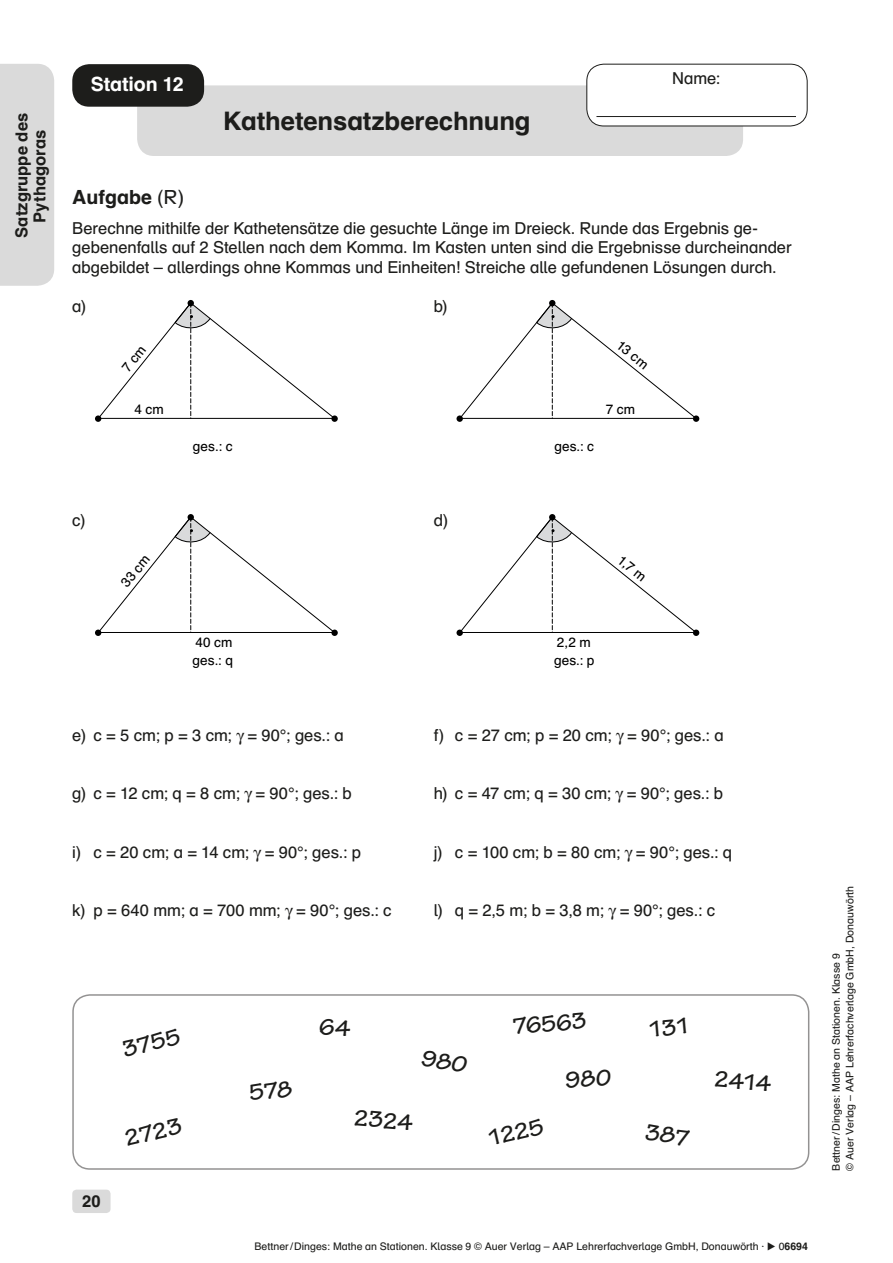
<style>
.page{position:relative;width:893px;height:1263px;background:#fff}
.page>*{position:absolute;margin:0;border:0;box-sizing:border-box;transform-origin:0 0}
.t1{font:700 25.5px "Auer Schulbuch";letter-spacing:-.005em;color:#1d1d1b}
.t2{font:700 24px "Tekton Pro";color:#1d1d1b}
.t3{font:700 19.5px "Auer Schulbuch";color:#1d1d1b}
.t4{font:700 19.5px "Auer Schulbuch";letter-spacing:-.005em;color:#fff}
.t5{font:16.5px/19.5px "Auer Schulbuch";color:#1d1d1b}
.t6{font:700 16.5px/18px "Auer Schulbuch";color:#1d1d1b;text-align:center}
.t7{font:13.5px "Auer Schulbuch";letter-spacing:.005em;color:#000}
.t8{font:10.5px/13.5px "Auer Schulbuch";color:#1d1d1b}
.t9{font:700 10.5px "Auer Schulbuch";color:#1d1d1b}
.s1{font-weight:400}
</style>
<div class="page">
<div style="left:72px;top:1189px;width:39px;height:24px;background:#dadada;border-radius:4px"></div>
<div style="left:0;top:64px;width:54px;height:222px;background:#dadada"></div>
<div style="left:72px;top:994px;width:737px;height:176px;border:2px solid #939292;border-radius:17px"></div>
<div style="left:137px;top:85px;width:606px;height:71px;background:#dadada;border-radius:17px"></div>
<div style="left:587px;top:64px;width:220px;height:62px;background:#fff;border-radius:17px"></div>
<hr style="left:596px;top:116px;width:200px;height:1px;background:#1d1d1b">
<div style="left:586px;top:64px;width:221px;height:62px;border:1px solid #1d1d1b;border-radius:17px"></div>
<div style="left:72px;top:64px;width:132px;height:43px;background:#1d1d1b;border-radius:17px"></div>
<div style="left:331px;top:415px;width:7px;height:7px;background:#000;border-radius:50%"></div>
<div style="left:95px;top:415px;width:6px;height:7px;background:#000;border-radius:50%"></div>
<div style="left:331px;top:630px;width:7px;height:6px;background:#000;border-radius:50%"></div>
<svg style="left:95px;top:514px;width:240px;height:122px"></svg>
<svg style="left:461px;top:300px;width:233px;height:119px"></svg>
<div style="left:693px;top:415px;width:6px;height:7px;background:#000;border-radius:50%"></div>
<div style="left:456px;top:415px;width:7px;height:7px;background:#000;border-radius:50%"></div>
<svg style="left:459px;top:514px;width:240px;height:122px"></svg>
<div style="left:456px;top:630px;width:7px;height:6px;background:#000;border-radius:50%"></div>
<svg style="left:97px;top:300px;width:238px;height:119px"></svg>
<p class="t6" style="left:12px;top:238px;width:126px;rotate:-90deg">Satzgruppe des<br>Pythagoras</p>
<p class="t4" style="left:91px;top:72px;width:94px">Station 12</p>
<h1 class="t1" style="left:223px;top:104px;width:309px">Kathetensatzberechnung</h1>
<p class="t5" style="left:672px;top:68px;width:50px">Name:</p>
<p class="t3" style="left:72px;top:185px;width:113px">Aufgabe <span class="s1">(R)</span></p>
<p class="t5" style="left:72px;top:218px;width:721px">Berechne mithilfe der Kathetensätze die gesuchte Länge im Dreieck. Runde das Ergebnis ge&shy;gebenenfalls auf 2 Stellen nach dem Komma. Im Kasten unten sind die Ergebnisse durcheinander abgebildet – allerdings ohne Kommas und Einheiten! Streiche alle gefundenen Lösungen durch.</p>
<p class="t5" style="left:72px;top:296px;width:16px">a)</p>
<p class="t5" style="left:434px;top:296px;width:16px">b)</p>
<p class="t7" style="left:135px;top:401px;width:31px">4 cm</p>
<p class="t7" style="left:193px;top:438px;width:41px">ges.: c</p>
<p class="t7" style="left:624px;top:337px;width:38px;rotate:39deg">13 cm</p>
<p class="t7" style="left:554px;top:438px;width:41px">ges.: c</p>
<p class="t7" style="left:606px;top:401px;width:31px">7 cm</p>
<p class="t5" style="left:72px;top:510px;width:15px">c)</p>
<p class="t5" style="left:434px;top:510px;width:16px">d)</p>
<p class="t7" style="left:117px;top:579px;width:39px;rotate:-50deg">33 cm</p>
<p class="t7" style="left:625px;top:551px;width:34px;rotate:39deg">1,7 m</p>
<p class="t7" style="left:195px;top:633px;width:39px">40 cm</p>
<p class="t7" style="left:557px;top:633px;width:35px">2,2 m</p>
<p class="t7" style="left:193px;top:652px;width:42px">ges.: q</p>
<p class="t7" style="left:554px;top:652px;width:42px">ges.: p</p>
<p class="t5" style="left:72px;top:725px;width:273px">e) c = 5 cm; p = 3 cm; = 90°; ges.: a</p>
<p class="t5" style="left:434px;top:725px;width:291px">f) c = 27 cm; p = 20 cm; = 90°; ges.: a</p>
<p class="t5" style="left:72px;top:783px;width:281px">g) c = 12 cm; q = 8 cm; = 90°; ges.: b</p>
<p class="t5" style="left:434px;top:783px;width:291px">h) c = 47 cm; q = 30 cm; = 90°; ges.: b</p>
<p class="t5" style="left:72px;top:842px;width:290px">i) c = 20 cm; a = 14 cm; = 90°; ges.: p</p>
<p class="t5" style="left:434px;top:842px;width:300px">j) c = 100 cm; b = 80 cm; = 90°; ges.: q</p>
<p class="t5" style="left:72px;top:900px;width:321px">k) p = 640 mm; a = 700 mm; = 90°; ges.: c</p>
<p class="t5" style="left:434px;top:900px;width:283px">l) q = 2,5 m; b = 3,8 m; = 90°; ges.: c</p>
<p class="t6" style="left:82px;top:1192px;width:20px">20</p>
<h2 class="t2" style="left:119px;top:1035px;width:61px;rotate:-13deg">3755</h2>
<h2 class="t2" style="left:510px;top:1013px;width:77px;rotate:-5deg">76563</h2>
<h2 class="t2" style="left:355px;top:1103px;width:61px;rotate:5deg">2324</h2>
<h2 class="t2" style="left:121px;top:1125px;width:61px;rotate:-13deg">2723</h2>
<h2 class="t2" style="left:484px;top:1125px;width:60px;rotate:-13deg">1225</h2>
<h2 class="t2" style="left:715px;top:1065px;width:59px;rotate:5deg">2414</h2>
<p class="t8" style="left:254px;top:1239px;width:511px">Bettner/Dinges: Mathe an Stationen. Klasse 9 © Auer Verlag – AAP Lehrerfachverlage GmbH, Donauwörth ±</p>
<p class="t9" style="left:779px;top:1240px;width:31px"><span class="s1">0</span>6694</p>
<p class="t8" style="left:829px;top:1170px;width:286px;rotate:-90deg">Bettner/Dinges: Mathe an Stationen. Klasse 9<br>© Auer Verlag – AAP Lehrerfachverlage GmbH, Donauwörth</p>
</div>
